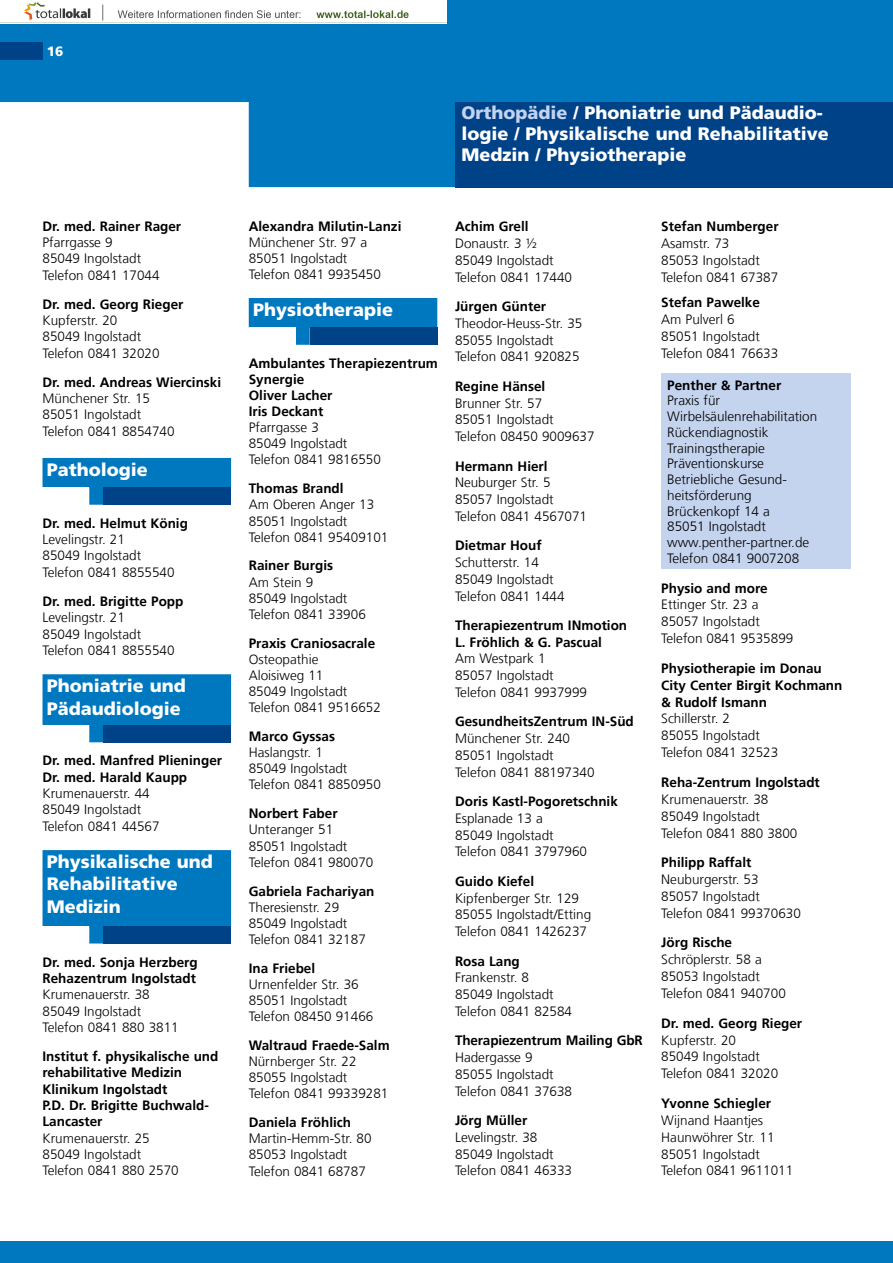
<style>
.page{position:relative;width:893px;height:1263px;background:#fff}
.page>*{position:absolute;margin:0;border:0;box-sizing:border-box;transform-origin:0 0}
.Kapitelüberschrift{font:900 18px/21px "Frutiger LT Com";color:#fff}
.Subline_Tabelle{font:900 18px/22.5px "Frutiger LT Com";color:#fff}
.Adressen_Verschachte{font:300 13.5px/16.8px "Frutiger LT Com";color:#000}
.Adressen_Verschachte-2{font:700 13.5px/16.4px "Frutiger";color:#000}
.t1{font:900 13.5px "Frutiger LT Com";color:#fff}
.s1{font-family:"Frutiger";font-weight:700}
.s2{font-family:"Frutiger LT Com";font-weight:300}
.s3{color:#c4d3ee}
</style>
<div class="page">
<div style="left:43px;top:458px;width:188px;height:47px;background:#0078bf"></div>
<div style="left:43px;top:488px;width:46px;height:17px;background:#fff"></div>
<div style="left:103px;top:488px;width:128px;height:17px;background:#004288"></div>
<div style="left:43px;top:674px;width:188px;height:68px;background:#0078bf"></div>
<div style="left:43px;top:725px;width:46px;height:17px;background:#fff"></div>
<div style="left:103px;top:725px;width:128px;height:17px;background:#004288"></div>
<div style="left:43px;top:850px;width:188px;height:93px;background:#0078bf"></div>
<div style="left:43px;top:926px;width:46px;height:17px;background:#fff"></div>
<div style="left:103px;top:926px;width:128px;height:17px;background:#004288"></div>
<div style="left:249px;top:298px;width:188px;height:47px;background:#0078bf"></div>
<div style="left:249px;top:328px;width:47px;height:17px;background:#fff"></div>
<div style="left:310px;top:328px;width:127px;height:17px;background:#004288"></div>
<div style="left:661px;top:373px;width:189px;height:196px;background:#c4d3ee"></div>
<svg style="left:0;top:0;width:893px;height:187px;fill:#0078bf"></svg>
<div style="left:0;top:43px;width:43px;height:17px;background:#004288"></div>
<div style="left:0;top:1242px;width:893px;height:21px;background:#0078bf"></div>
<div style="left:455px;top:102px;width:438px;height:85px;background:#004288"></div>
<img style="left:0;top:0;width:446px;height:24px">
<p class="t1" style="left:47px;top:43px;width:18px">16</p>
<p class="Adressen_Verschachte" style="left:43px;top:218px;width:140px;line-height:16.4px"><span class="s1">Dr. med. Rainer Rager<br></span>Pfarrgasse 9<br>85049 Ingolstadt<br>Telefon 0841 17044</p>
<p class="Adressen_Verschachte" style="left:43px;top:296px;width:142px;line-height:16.4px"><span class="s1">Dr. med. Georg Rieger<br></span>Kupferstr. 20<br>85049 Ingolstadt<br>Telefon 0841 32020</p>
<p class="Adressen_Verschachte" style="left:43px;top:374px;width:180px;line-height:16.4px"><span class="s1">Dr. med. Andreas Wiercinski<br></span>Münchener Str. 15<br>85051 Ingolstadt<br>Telefon 0841 8854740</p>
<p class="Subline_Tabelle" style="left:47px;top:458px;width:103px">Pathologie</p>
<p class="Adressen_Verschachte" style="left:43px;top:515px;width:147px;line-height:16.4px"><span class="s1">Dr. med. Helmut König<br></span>Levelingstr. 21<br>85049 Ingolstadt<br>Telefon 0841 8855540</p>
<p class="Adressen_Verschachte" style="left:43px;top:593px;width:142px;line-height:16.4px"><span class="s1">Dr. med. Brigitte Popp<br></span>Levelingstr. 21<br>85049 Ingolstadt<br>Telefon 0841 8855540</p>
<p class="Subline_Tabelle" style="left:47px;top:674px;width:141px">Phoniatrie und<br>Pädaudiologie</p>
<p class="Adressen_Verschachte" style="left:43px;top:753px;width:181px;line-height:16.4px"><span class="s1">Dr. med. Manfred Plieninger<br>Dr. med. Harald Kaupp<br></span>Krumenauerstr. 44<br>85049 Ingolstadt<br>Telefon 0841 44567</p>
<p class="Subline_Tabelle" style="left:47px;top:850px;width:168px">Physikalische und<br>Rehabilitative<br>Medizin</p>
<p class="Adressen_Verschachte" style="left:43px;top:954px;width:157px;line-height:16.4px"><span class="s1">Dr. med. Sonja Herzberg<br>Rehazentrum Ingolstadt<br></span>Krumenauerstr. 38<br>85049 Ingolstadt<br>Telefon 0841 880 3811</p>
<p class="Adressen_Verschachte-2" style="left:43px;top:1048px;width:177px">Institut f. physikalische und rehabilitative Medizin<br>Klinikum Ingolstadt<br>P.D. Dr. Brigitte Buchwald-<br>Lancaster<br><span class="s2">Krumenauerstr. 25<br>85049 Ingolstadt<br>Telefon 0841 880 2570</span></p>
<p class="Kapitelüberschrift" style="left:461px;top:102px;width:369px"><span class="s3">Orthopädie</span> / Phoniatrie und Pädaudio&shy;logie / Physikalische und Rehabilitative<br>Medzin / Physiotherapie</p>
<p class="Adressen_Verschachte" style="left:249px;top:218px;width:154px;line-height:16px"><span class="s1">Alexandra Milutin-Lanzi<br></span>Münchener Str. 97 a<br>85051 Ingolstadt<br>Telefon 0841 9935450</p>
<p class="Subline_Tabelle" style="left:253px;top:298px;width:142px">Physiotherapie</p>
<p class="Adressen_Verschachte-2" style="left:249px;top:355px;width:191px">Ambulantes Therapiezentrum<br>Synergie<br>Oliver Lacher<br>Iris Deckant<br><span class="s2">Pfarrgasse 3<br>85049 Ingolstadt<br>Telefon 0841 9816550</span></p>
<p class="Adressen_Verschachte" style="left:249px;top:481px;width:141px;line-height:16px"><span class="s1">Thomas Brandl<br></span>Am Oberen Anger 13<br>85051 Ingolstadt<br>Telefon 0841 95409101</p>
<p class="Adressen_Verschachte" style="left:249px;top:558px;width:119px;line-height:16px"><span class="s1">Rainer Burgis<br></span>Am Stein 9<br>85049 Ingolstadt<br>Telefon 0841 33906</p>
<p class="Adressen_Verschachte" style="left:249px;top:635px;width:134px;line-height:16px"><span class="s1">Praxis Craniosacrale<br></span>Osteopathie<br>Aloisiweg 11<br>85049 Ingolstadt<br>Telefon 0841 9516652</p>
<p class="Adressen_Verschachte" style="left:249px;top:728px;width:134px;line-height:16px"><span class="s1">Marco Gyssas<br></span>Haslangstr. 1<br>85049 Ingolstadt<br>Telefon 0841 8850950</p>
<p class="Adressen_Verschachte" style="left:249px;top:806px;width:126px;line-height:16px"><span class="s1">Norbert Faber<br></span>Unteranger 51<br>85051 Ingolstadt<br>Telefon 0841 980070</p>
<p class="Adressen_Verschachte" style="left:249px;top:883px;width:127px;line-height:16px"><span class="s1">Gabriela Fachariyan<br></span>Theresienstr. 29<br>85049 Ingolstadt<br>Telefon 0841 32187</p>
<p class="Adressen_Verschachte" style="left:249px;top:960px;width:126px;line-height:16px"><span class="s1">Ina Friebel<br></span>Urnenfelder Str. 36<br>85051 Ingolstadt<br>Telefon 08450 91466</p>
<p class="Adressen_Verschachte" style="left:249px;top:1037px;width:142px;line-height:16px"><span class="s1">Waltraud Fraede-Salm<br></span>Nürnberger Str. 22<br>85055 Ingolstadt<br>Telefon 0841 99339281</p>
<p class="Adressen_Verschachte" style="left:249px;top:1114px;width:124px;line-height:16px"><span class="s1">Daniela Fröhlich<br></span>Martin-Hemm-Str. 80<br>85053 Ingolstadt<br>Telefon 0841 68787</p>
<p class="Adressen_Verschachte" style="left:455px;top:218px;width:119px"><span class="s1">Achim Grell<br></span>Donaustr. 3 ½<br>85049 Ingolstadt<br>Telefon 0841 17440</p>
<p class="Adressen_Verschachte" style="left:455px;top:298px;width:129px"><span class="s1">Jürgen Günter<br></span>Theodor-Heuss-Str. 35<br>85055 Ingolstadt<br>Telefon 0841 920825</p>
<p class="Adressen_Verschachte" style="left:455px;top:378px;width:141px"><span class="s1">Regine Hänsel<br></span>Brunner Str. 57<br>85051 Ingolstadt<br>Telefon 08450 9009637</p>
<p class="Adressen_Verschachte" style="left:455px;top:458px;width:134px"><span class="s1">Hermann Hierl<br></span>Neuburger Str. 5<br>85057 Ingolstadt<br>Telefon 0841 4567071</p>
<p class="Adressen_Verschachte" style="left:455px;top:537px;width:111px"><span class="s1">Dietmar Houf<br></span>Schutterstr. 14<br>85049 Ingolstadt<br>Telefon 0841 1444</p>
<p class="Adressen_Verschachte" style="left:455px;top:617px;width:174px"><span class="s1">Therapiezentrum INmotion<br>L. Fröhlich &amp; G. Pascual<br></span>Am Westpark 1<br>85057 Ingolstadt<br>Telefon 0841 9937999</p>
<p class="Adressen_Verschachte" style="left:455px;top:713px;width:180px"><span class="s1">GesundheitsZentrum IN-Süd<br></span>Münchener Str. 240<br>85051 Ingolstadt<br>Telefon 0841 88197340</p>
<p class="Adressen_Verschachte" style="left:455px;top:793px;width:164px"><span class="s1">Doris Kastl-Pogoretschnik<br></span>Esplanade 13 a<br>85049 Ingolstadt<br>Telefon 0841 3797960</p>
<p class="Adressen_Verschachte" style="left:455px;top:873px;width:138px"><span class="s1">Guido Kiefel<br></span>Kipfenberger Str. 129<br>85055 Ingolstadt/Etting<br>Telefon 0841 1426237</p>
<p class="Adressen_Verschachte" style="left:455px;top:953px;width:119px"><span class="s1">Rosa Lang<br></span>Frankenstr. 8<br>85049 Ingolstadt<br>Telefon 0841 82584</p>
<p class="Adressen_Verschachte" style="left:455px;top:1032px;width:189px"><span class="s1">Therapiezentrum Mailing GbR<br></span>Hadergasse 9<br>85055 Ingolstadt<br>Telefon 0841 37638</p>
<p class="Adressen_Verschachte" style="left:455px;top:1112px;width:119px"><span class="s1">Jörg Müller<br></span>Levelingstr. 38<br>85049 Ingolstadt<br>Telefon 0841 46333</p>
<p class="Adressen_Verschachte" style="left:661px;top:218px;width:119px"><span class="s1">Stefan Numberger<br></span>Asamstr. 73<br>85053 Ingolstadt<br>Telefon 0841 67387</p>
<p class="Adressen_Verschachte" style="left:661px;top:294px;width:119px"><span class="s1">Stefan Pawelke<br></span>Am Pulverl 6<br>85051 Ingolstadt<br>Telefon 0841 76633</p>
<p class="Adressen_Verschachte" style="left:667px;top:377px;width:152px;line-height:15.8px"><span class="s1">Penther &amp; Partner<br></span>Praxis für<br>Wirbelsäulenrehabilitation<br>Rückendiagnostik<br>Trainingstherapie<br>Präventionskurse<br>Betriebliche Gesund&shy;heitsförderung<br>Brückenkopf 14 a<br>85051 Ingolstadt www.penther-partner.de<br>Telefon 0841 9007208</p>
<p class="Adressen_Verschachte" style="left:661px;top:580px;width:134px"><span class="s1">Physio and more<br></span>Ettinger Str. 23 a<br>85057 Ingolstadt<br>Telefon 0841 9535899</p>
<p class="Adressen_Verschachte-2" style="left:661px;top:660px;width:183px;line-height:16.8px">Physiotherapie im Donau<br>City Center Birgit Kochmann &amp; Rudolf Ismann<br><span class="s2">Schillerstr. 2<br>85055 Ingolstadt<br>Telefon 0841 32523</span></p>
<p class="Adressen_Verschachte" style="left:661px;top:774px;width:160px"><span class="s1">Reha-Zentrum Ingolstadt<br></span>Krumenauerstr. 38<br>85049 Ingolstadt<br>Telefon 0841 880 3800</p>
<p class="Adressen_Verschachte" style="left:661px;top:854px;width:141px"><span class="s1">Philipp Raffalt<br></span>Neuburgerstr. 53<br>85057 Ingolstadt<br>Telefon 0841 99370630</p>
<p class="Adressen_Verschachte" style="left:661px;top:934px;width:126px"><span class="s1">Jörg Rische<br></span>Schröplerstr. 58 a<br>85053 Ingolstadt<br>Telefon 0841 940700</p>
<p class="Adressen_Verschachte" style="left:661px;top:1014px;width:142px"><span class="s1">Dr. med. Georg Rieger<br></span>Kupferstr. 20<br>85049 Ingolstadt<br>Telefon 0841 32020</p>
<p class="Adressen_Verschachte" style="left:661px;top:1095px;width:134px"><span class="s1">Yvonne Schiegler<br></span>Wijnand Haantjes<br>Haunwöhrer Str. 11<br>85051 Ingolstadt<br>Telefon 0841 9611011</p>
</div>
